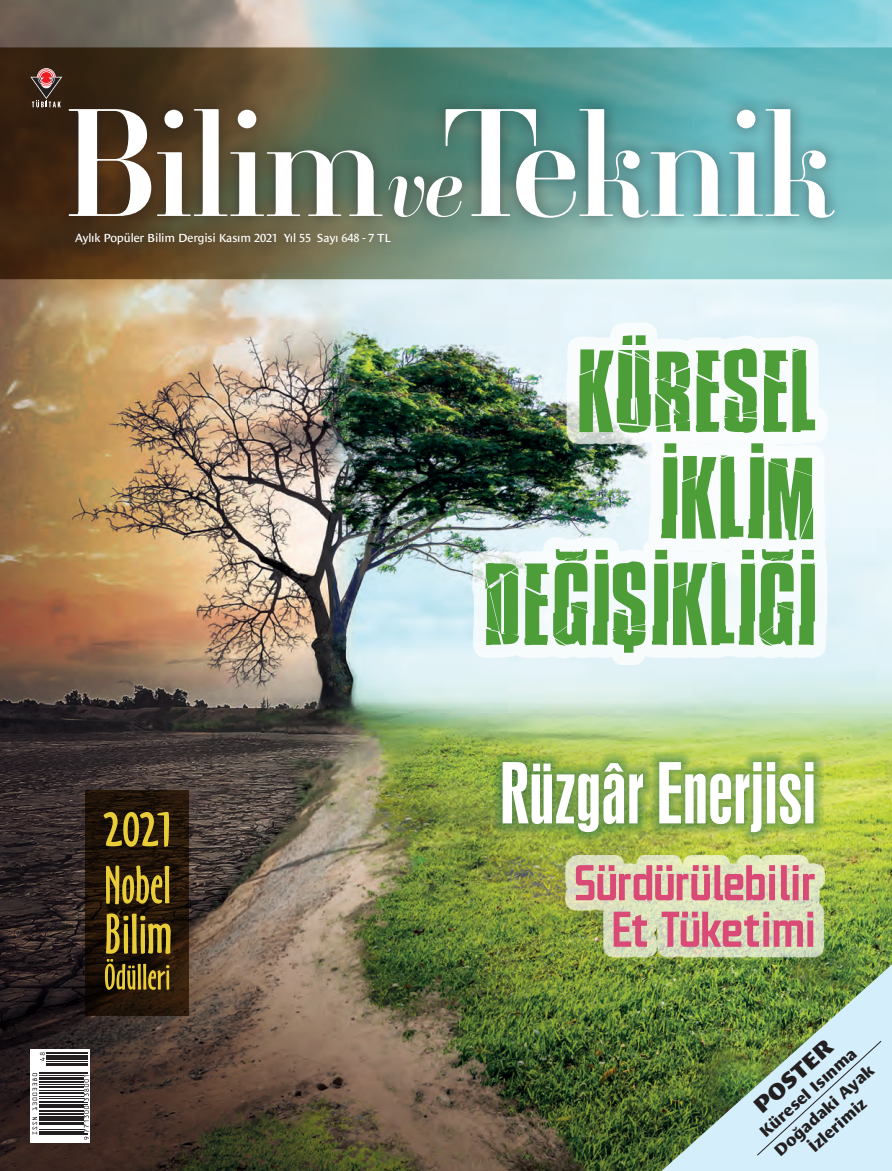
<style>
.page{position:relative;width:892px;height:1171px;background:#fff}
.page>*{position:absolute;margin:0;border:0;box-sizing:border-box;transform-origin:0 0}
.t1{font:900 22.5px "Le Monde Sans Pro";color:#231f20}
.t2{font:700 expanded 16.5px/24px "Le Monde Sans Pro";color:#231f20}
.t3{font:12px "Le Monde Sans Pro";letter-spacing:-.01em;color:#fff}
</style>
<div class="page">
<img style="left:0;top:0;width:891px;height:945px">
<img style="left:0;top:279px;width:730px;height:892px">
<svg style="left:85px;top:790px;width:103px;height:225px;background:#221409"></svg>
<svg style="left:0;top:47px;width:891px;height:232px;background:#6e8d80"></svg>
<svg style="left:492px;top:752px;width:331px;height:90px;background:#a3ba4d"></svg>
<svg style="left:502px;top:762px;width:311px;height:70px"></svg>
<div style="left:565px;top:854px;width:260px;height:103px;background:#fff;opacity:.67"></div>
<svg style="left:613px;top:912px;width:200px;height:35px;background:#d89b9c"></svg>
<svg style="left:575px;top:865px;width:239px;height:35px;background:#dc979b"></svg>
<div style="left:472px;top:323px;width:355px;height:342px;background:#fff;opacity:.75"></div>
<svg style="left:485px;top:549px;width:329px;height:104px"></svg>
<svg style="left:661px;top:443px;width:151px;height:97px"></svg>
<svg style="left:579px;top:335px;width:235px;height:98px"></svg>
<svg style="left:105px;top:913px;width:66px;height:77px;background:#6c5a1a"></svg>
<svg style="left:106px;top:865px;width:63px;height:39px;background:#7d691f"></svg>
<svg style="left:104px;top:812px;width:65px;height:35px;background:#75621d"></svg>
<svg style="left:640px;top:945px;width:251px;height:226px;background:#7d986b"></svg>
<svg style="left:756px;top:1040px;width:125px;height:116px;background:#c8e3e8"></svg>
<div style="left:17px;top:53px;width:831px;height:205px;background:#231f20;opacity:.55"></div>
<svg style="left:69px;top:109px;width:765px;height:109px"></svg>
<svg style="left:30px;top:68px;width:32px;height:39px"></svg>
<svg style="left:30px;top:1049px;width:60px;height:93px"></svg>
<hr style="left:39px;top:1134px;width:48px;height:1px;background:#231f20">
<hr style="left:39px;top:1133px;width:48px;height:1px;background:#231f20">
<hr style="left:39px;top:1130px;width:44px;height:2px;background:#231f20">
<hr style="left:39px;top:1130px;width:44px;height:1px;background:#fff">
<hr style="left:39px;top:1128px;width:44px;height:2px;background:#231f20">
<hr style="left:39px;top:1128px;width:44px;height:1px;background:#fff">
<hr style="left:39px;top:1124px;width:44px;height:1px;background:#231f20">
<hr style="left:39px;top:1122px;width:44px;height:1px;background:#231f20">
<hr style="left:39px;top:1119px;width:44px;height:1px;background:#231f20">
<hr style="left:39px;top:1116px;width:44px;height:2px;background:#231f20">
<hr style="left:39px;top:1114px;width:44px;height:1px;background:#231f20">
<hr style="left:39px;top:1113px;width:44px;height:1px;background:#231f20">
<hr style="left:39px;top:1110px;width:44px;height:2px;background:#231f20">
<hr style="left:39px;top:1106px;width:44px;height:2px;background:#231f20">
<hr style="left:39px;top:1105px;width:44px;height:1px;background:#231f20">
<hr style="left:39px;top:1104px;width:48px;height:1px;background:#231f20">
<hr style="left:39px;top:1102px;width:48px;height:1px;background:#231f20">
<hr style="left:39px;top:1101px;width:44px;height:1px;background:#231f20">
<hr style="left:39px;top:1098px;width:44px;height:1px;background:#231f20">
<hr style="left:39px;top:1096px;width:44px;height:1px;background:#231f20">
<hr style="left:39px;top:1093px;width:44px;height:1px;background:#231f20">
<hr style="left:39px;top:1092px;width:44px;height:1px;background:#231f20">
<hr style="left:39px;top:1090px;width:44px;height:1px;background:#231f20">
<hr style="left:39px;top:1086px;width:44px;height:2px;background:#231f20">
<hr style="left:39px;top:1084px;width:44px;height:1px;background:#231f20">
<hr style="left:39px;top:1081px;width:44px;height:2px;background:#231f20">
<hr style="left:39px;top:1079px;width:44px;height:1px;background:#231f20">
<hr style="left:39px;top:1077px;width:44px;height:1px;background:#231f20">
<hr style="left:39px;top:1074px;width:44px;height:2px;background:#231f20">
<hr style="left:39px;top:1074px;width:44px;height:1px;background:#fff">
<hr style="left:39px;top:1073px;width:48px;height:1px;background:#231f20">
<hr style="left:39px;top:1072px;width:48px;height:1px;background:#231f20">
<hr style="left:46px;top:1065px;width:41px;height:1px;background:#231f20">
<hr style="left:46px;top:1063px;width:41px;height:1px;background:#231f20">
<hr style="left:46px;top:1061px;width:41px;height:1px;background:#231f20">
<hr style="left:46px;top:1058px;width:41px;height:1px;background:#231f20">
<hr style="left:46px;top:1057px;width:41px;height:1px;background:#231f20">
<hr style="left:46px;top:1055px;width:41px;height:1px;background:#231f20">
<hr style="left:46px;top:1052px;width:41px;height:2px;background:#231f20">
<svg style="left:32px;top:1117px;width:5px;height:17px"></svg>
<svg style="left:32px;top:1073px;width:5px;height:37px"></svg>
<svg style="left:84px;top:1075px;width:5px;height:65px"></svg>
<svg style="left:40px;top:1052px;width:5px;height:9px"></svg>
<p class="t3" style="left:75px;top:228px;width:317px">Aylık Popüler Bilim Dergisi Kasım 2021 Yıl 55 Sayı 648 - 7 TL</p>
<p class="t1" style="left:746px;top:1096px;width:98px;rotate:-42deg">POSTER</p>
<p class="t2" style="left:751px;top:1125px;width:129px;rotate:-42deg">Küresel Isınma<br>Doğadaki Ayak</p>
<p class="t2" style="left:801px;top:1139px;width:73px;rotate:-42deg">İzlerimiz</p>
</div>
